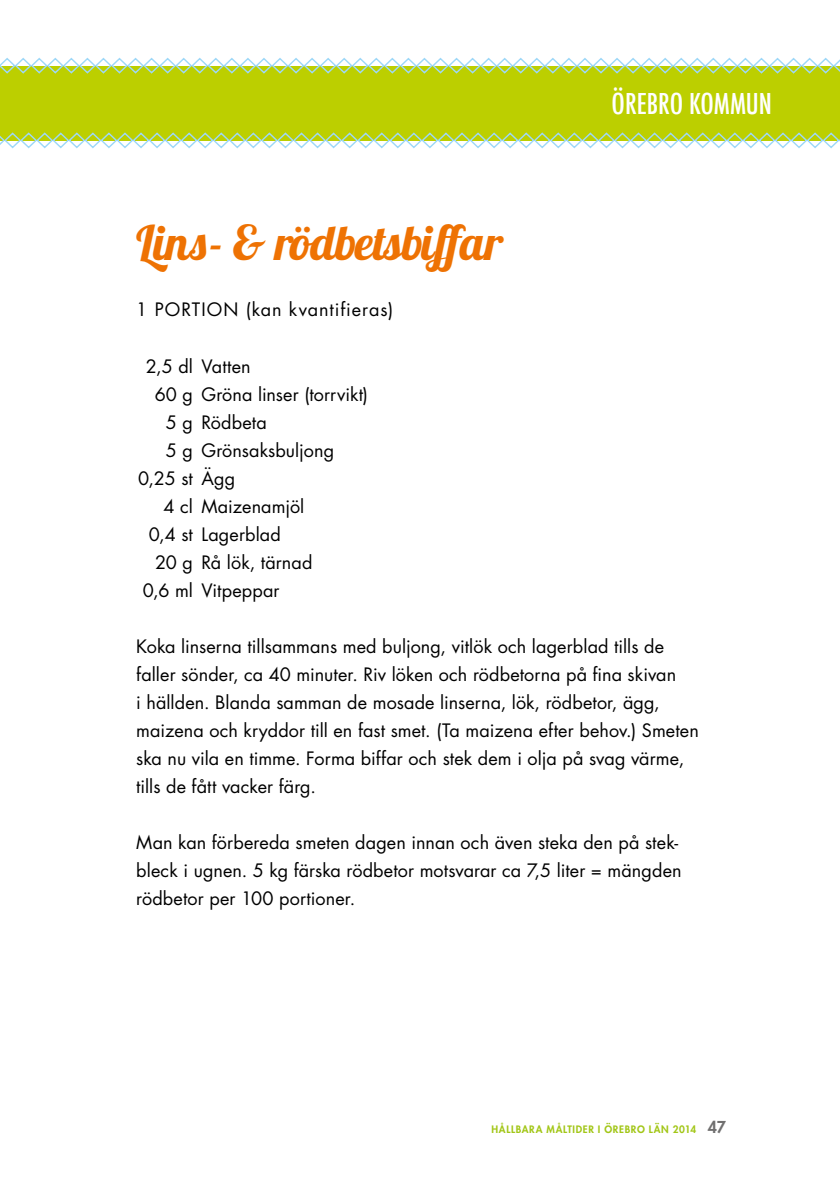
<style>
.page{position:relative;width:840px;height:1191px;background:#fff}
.page>*{position:absolute;margin:0;border:0;box-sizing:border-box;transform-origin:0 0}
.t1{font:48px "Lobster 1.4";letter-spacing:.005em;color:#ee7203}
.t2{font:500 condensed 28px "Futura";letter-spacing:-.005em;color:#fff}
.t3{font:18px/28px "Futura";letter-spacing:.005em;color:#000}
.t4{font:18px "Futura";letter-spacing:.05em;color:#000}
.t5{font:800 10px "Futura";letter-spacing:.065em;color:#a2c617}
.s1{font-size:16px;color:#706f6f}
</style>
<div class="page">
<div style="left:0;top:66px;width:839px;height:74px;background:#bccf00"></div>
<svg style="left:0;top:132px;width:839px;height:17px"></svg>
<svg style="left:0;top:57px;width:839px;height:17px"></svg>
<h2 class="t2" style="left:611px;top:86px;width:92px">ÖREBRO KOMMUN</h2>
<h1 class="t1" style="left:136px;top:212px;width:368px">Lins- &amp; rödbetsbiffar</h1>
<p class="t4" style="left:136px;top:297px;width:258px">1 portion (kan kvantifieras)</p>
<p class="t3" style="left:146px;top:352px;width:106px">2,5 dl Vatten</p>
<p class="t3" style="left:155px;top:380px;width:215px">60 g Gröna linser (torrvikt)</p>
<p class="t3" style="left:166px;top:408px;width:102px">5 g Rödbeta</p>
<p class="t3" style="left:166px;top:436px;width:170px">5 g Grönsaksbuljong</p>
<p class="t3" style="left:138px;top:464px;width:98px">0,25 st Ägg</p>
<p class="t3" style="left:163px;top:492px;width:142px">4 cl Maizenamjöl</p>
<p class="t3" style="left:149px;top:520px;width:133px">0,4 st Lagerblad</p>
<p class="t3" style="left:155px;top:548px;width:159px">20 g Rå lök, tärnad</p>
<p class="t3" style="left:143px;top:576px;width:138px">0,6 ml Vitpeppar</p>
<p class="t3" style="left:136px;top:632px;width:564px">Koka linserna tillsammans med buljong, vitlök och lagerblad tills de faller sönder, ca 40 minuter. Riv löken och rödbetorna på fina skivan<br>i hällden. Blanda samman de mosade linserna, lök, rödbetor, ägg, maizena och kryddor till en fast smet. (Ta maizena efter behov.) Smeten ska nu vila en timme. Forma biffar och stek dem i olja på svag värme, tills de fått vacker färg.</p>
<p class="t3" style="left:136px;top:828px;width:546px">Man kan förbereda smeten dagen innan och även steka den på stek&shy;bleck i ugnen. 5 kg färska rödbetor motsvarar ca 7,5 liter = mängden rödbetor per 100 portioner.</p>
<p class="t5" style="left:491px;top:1123px;width:236px">HÅLLBARA MÅLTIDER I ÖREBRO LÄN 2014 <span class="s1">47</span></p>
</div>
